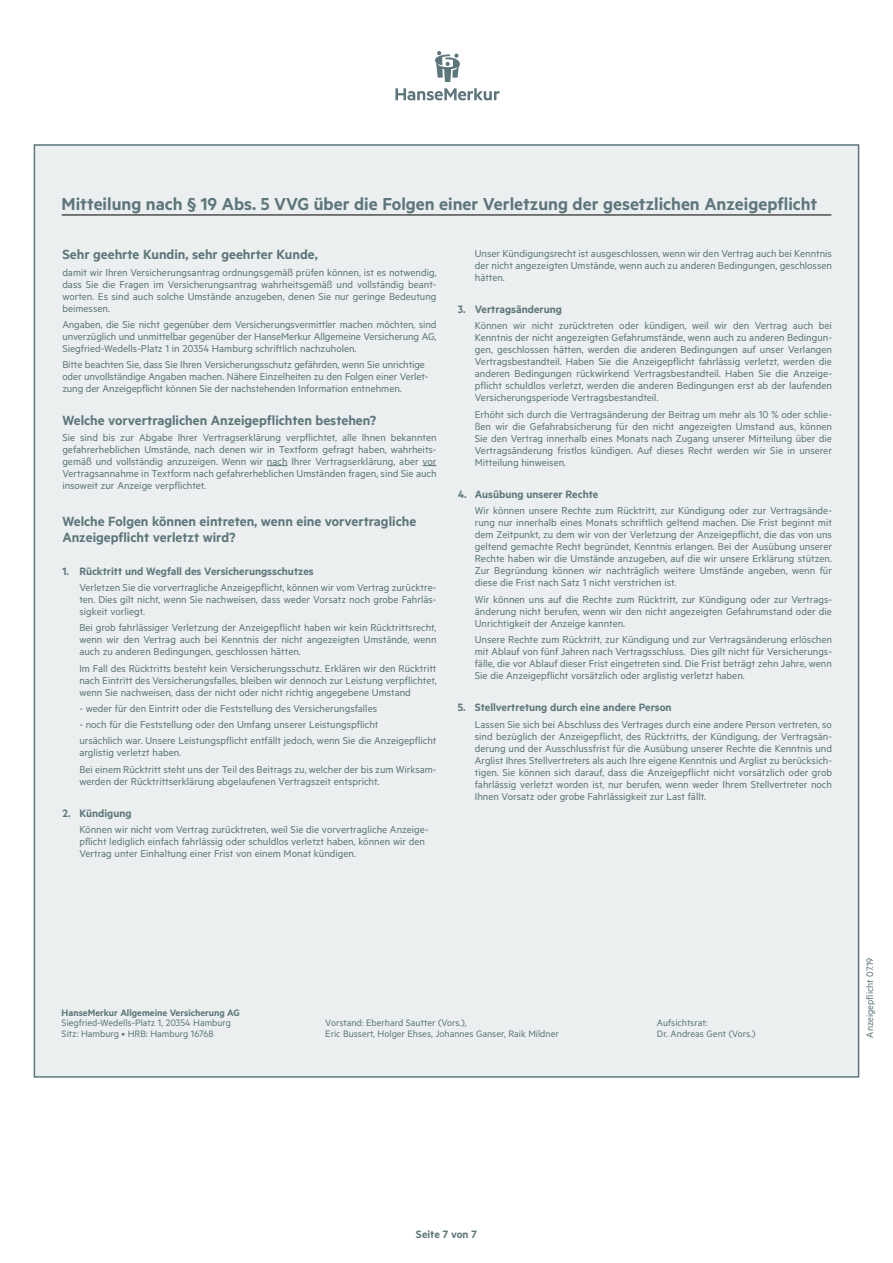
<style>
.page{position:relative;width:893px;height:1263px;background:#fff}
.page>*{position:absolute;margin:0;border:0;box-sizing:border-box;transform-origin:0 0}
.t1{font:600 19.5px "Metric Alt";color:#5d767b}
.t2{font:600 15px/16.5px "Metric Alt";color:#5d767b}
.t3{font:600 12px "Metric Alt";color:#5d767b}
.t4{font:11.25px/12px "Metric Alt";color:#5d767b;text-align:justify}
.t5{font:10.5px "Metric Alt";color:#5d767b}
.t6{font:600 10.5px "Metric Alt";color:#5d767b}
</style>
<div class="page">
<div style="left:34px;top:144px;width:825px;height:934px;background:#ecefef;border:2px solid #5d767b"></div>
<svg style="left:395px;top:51px;width:104px;height:49px"></svg>
<hr style="left:62px;top:215px;width:769px;height:1px;background:#000">
<svg style="left:267px;top:465px;width:21px;height:1px"></svg>
<svg style="left:422px;top:465px;width:15px;height:1px"></svg>
<h1 class="t1" style="left:62px;top:192px;width:757px">Mitteilung nach § 19 Abs. 5 VVG über die Folgen einer Verletzung der gesetzlichen Anzeigepflicht</h1>
<h2 class="t2" style="left:62px;top:246px;width:257px">Sehr geehrte Kundin, sehr geehrter Kunde,</h2>
<p class="t4" style="left:62px;top:266px;width:376px">damit wir Ihren Versicherungsantrag ordnungsgemäß prüfen können, ist es notwendig, dass Sie die Fragen im Versicherungsantrag wahrheitsgemäß und vollständig beant&shy;worten. Es sind auch solche Umstände anzugeben, denen Sie nur geringe Bedeutung beimessen.</p>
<p class="t4" style="left:62px;top:318px;width:376px">Angaben, die Sie nicht gegenüber dem Versicherungsvermittler machen möchten, sind unverzüglich und unmittelbar gegenüber der HanseMerkur Allgemeine Versicherung AG, Siegfried-Wedells-Platz 1 in 20354 Hamburg schriftlich nachzuholen.</p>
<p class="t4" style="left:62px;top:358px;width:368px;text-align:left">Bitte beachten Sie, dass Sie Ihren Versicherungsschutz gefährden, wenn Sie unrichtige oder unvollständige Angaben machen. Nähere Einzelheiten zu den Folgen einer Verlet&shy;zung der Anzeigepflicht können Sie der nachstehenden Information entnehmen.</p>
<h2 class="t2" style="left:62px;top:411px;width:316px">Welche vorvertraglichen Anzeigepflichten bestehen?</h2>
<p class="t4" style="left:62px;top:431px;width:376px">Sie sind bis zur Abgabe Ihrer Vertragserklärung verpflichtet, alle Ihnen bekannten gefahrerheblichen Umstände, nach denen wir in Textform gefragt haben, wahrheits&shy;gemäß und vollständig anzuzeigen. Wenn wir nach Ihrer Vertragserklärung, aber vor Vertragsannahme in Textform nach gefahrerheblichen Umständen fragen, sind Sie auch insoweit zur Anzeige verpflichtet.</p>
<h2 class="t2" style="left:62px;top:512px;width:355px">Welche Folgen können eintreten, wenn eine vorvertragliche<br>Anzeigepflicht verletzt wird?</h2>
<p class="t3" style="left:62px;top:564px;width:253px">1. Rücktritt und Wegfall des Versicherungsschutzes</p>
<p class="t4" style="left:79px;top:581px;width:359px">Verletzen Sie die vorvertragliche Anzeigepflicht, können wir vom Vertrag zurücktre&shy;ten. Dies gilt nicht, wenn Sie nachweisen, dass weder Vorsatz noch grobe Fahrläs&shy;sigkeit vorliegt.</p>
<p class="t4" style="left:79px;top:621px;width:359px">Bei grob fahrlässiger Verletzung der Anzeigepflicht haben wir kein Rücktrittsrecht, wenn wir den Vertrag auch bei Kenntnis der nicht angezeigten Umstände, wenn auch zu anderen Bedingungen, geschlossen hätten.</p>
<p class="t4" style="left:79px;top:662px;width:359px">Im Fall des Rücktritts besteht kein Versicherungsschutz. Erklären wir den Rücktritt nach Eintritt des Versicherungsfalles, bleiben wir dennoch zur Leistung verpflichtet, wenn Sie nachweisen, dass der nicht oder nicht richtig angegebene Umstand</p>
<p class="t4" style="left:79px;top:702px;width:299px">- weder für den Eintritt oder die Feststellung des Versicherungsfalles</p>
<p class="t4" style="left:79px;top:716px;width:359px;line-height:16.2px">- noch für die Feststellung oder den Umfang unserer Leistungspflicht<br>ursächlich war. Unsere Leistungspflicht entfällt jedoch, wenn Sie die Anzeigepflicht</p>
<p class="t4" style="left:79px;top:744px;width:359px;line-height:16.2px">arglistig verletzt haben.<br>Bei einem Rücktritt steht uns der Teil des Beitrags zu, welcher der bis zum Wirksam-</p>
<p class="t4" style="left:79px;top:775px;width:301px">werden der Rücktrittserklärung abgelaufenen Vertragszeit entspricht.</p>
<p class="t3" style="left:62px;top:806px;width:71px">2. Kündigung</p>
<p class="t4" style="left:79px;top:823px;width:351px;text-align:left">Können wir nicht vom Vertrag zurücktreten, weil Sie die vorvertragliche Anzeige&shy;pflicht lediglich einfach fahrlässig oder schuldlos verletzt haben, können wir den<br>Vertrag unter Einhaltung einer Frist von einem Monat kündigen.</p>
<p class="t4" style="left:475px;top:247px;width:359px">Unser Kündigungsrecht ist ausgeschlossen, wenn wir den Vertrag auch bei Kenntnis der nicht angezeigten Umstände, wenn auch zu anderen Bedingungen, geschlossen hätten.</p>
<p class="t3" style="left:458px;top:302px;width:106px">3. Vertragsänderung</p>
<p class="t4" style="left:475px;top:319px;width:359px">Können wir nicht zurücktreten oder kündigen, weil wir den Vertrag auch bei Kenntnis der nicht angezeigten Gefahrumstände, wenn auch zu anderen Bedingun&shy;gen, geschlossen hätten, werden die anderen Bedingungen auf unser Verlangen Vertragsbestandteil. Haben Sie die Anzeigepflicht fahrlässig verletzt, werden die anderen Bedingungen rückwirkend Vertragsbestandteil. Haben Sie die Anzeige&shy;pflicht schuldlos verletzt, werden die anderen Bedingungen erst ab der laufenden Versicherungsperiode Vertragsbestandteil.</p>
<p class="t4" style="left:475px;top:408px;width:359px">Erhöht sich durch die Vertragsänderung der Beitrag um mehr als 10 % oder schlie&shy;ßen wir die Gefahrabsicherung für den nicht angezeigten Umstand aus, können Sie den Vertrag innerhalb eines Monats nach Zugang unserer Mitteilung über die Vertragsänderung fristlos kündigen. Auf dieses Recht werden wir Sie in unserer Mitteilung hinweisen.</p>
<p class="t3" style="left:458px;top:487px;width:142px">4. Ausübung unserer Rechte</p>
<p class="t4" style="left:475px;top:504px;width:359px">Wir können unsere Rechte zum Rücktritt, zur Kündigung oder zur Vertragsände&shy;rung nur innerhalb eines Monats schriftlich geltend machen. Die Frist beginnt mit dem Zeitpunkt, zu dem wir von der Verletzung der Anzeigepflicht, die das von uns geltend gemachte Recht begründet, Kenntnis erlangen. Bei der Ausübung unserer Rechte haben wir die Umstände anzugeben, auf die wir unsere Erklärung stützen.<br>Zur Begründung können wir nachträglich weitere Umstände angeben, wenn für diese die Frist nach Satz 1 nicht verstrichen ist.</p>
<p class="t4" style="left:475px;top:593px;width:359px">Wir können uns auf die Rechte zum Rücktritt, zur Kündigung oder zur Vertrags&shy;änderung nicht berufen, wenn wir den nicht angezeigten Gefahrumstand oder die Unrichtigkeit der Anzeige kannten.</p>
<p class="t4" style="left:475px;top:633px;width:359px">Unsere Rechte zum Rücktritt, zur Kündigung und zur Vertragsänderung erlöschen mit Ablauf von fünf Jahren nach Vertragsschluss. Dies gilt nicht für Versicherungs&shy;fälle, die vor Ablauf dieser Frist eingetreten sind. Die Frist beträgt zehn Jahre, wenn Sie die Anzeigepflicht vorsätzlich oder arglistig verletzt haben.</p>
<p class="t3" style="left:458px;top:700px;width:215px">5. Stellvertretung durch eine andere Person</p>
<p class="t4" style="left:475px;top:718px;width:359px">Lassen Sie sich bei Abschluss des Vertrages durch eine andere Person vertreten, so sind bezüglich der Anzeigepflicht, des Rücktritts, der Kündigung, der Vertragsän&shy;derung und der Ausschlussfrist für die Ausübung unserer Rechte die Kenntnis und Arglist Ihres Stellvertreters als auch Ihre eigene Kenntnis und Arglist zu berücksich&shy;tigen. Sie können sich darauf, dass die Anzeigepflicht nicht vorsätzlich oder grob fahrlässig verletzt worden ist, nur berufen, wenn weder Ihrem Stellvertreter noch Ihnen Vorsatz oder grobe Fahrlässigkeit zur Last fällt.</p>
<p class="t6" style="left:62px;top:1006px;width:180px">HanseMerkur Allgemeine Versicherung AG</p>
<p class="t5" style="left:62px;top:1017px;width:171px">Siegfried-Wedells-Platz 1, 20354 Hamburg</p>
<p class="t5" style="left:325px;top:1017px;width:143px">Vorstand: Eberhard Sautter (Vors.),</p>
<p class="t5" style="left:657px;top:1017px;width:52px">Aufsichtsrat:</p>
<p class="t5" style="left:62px;top:1027px;width:153px">Sitz: Hamburg • HRB: Hamburg 16768</p>
<p class="t5" style="left:325px;top:1027px;width:235px">Eric Bussert, Holger Ehses, Johannes Ganser, Raik Mildner</p>
<p class="t5" style="left:657px;top:1027px;width:100px">Dr. Andreas Gent (Vors.)</p>
<p class="t5" style="left:864px;top:1037px;width:81px;rotate:-90deg">Anzeigepflicht 07.19</p>
<p class="t3" style="left:416px;top:1227px;width:63px">Seite 7 von 7</p>
</div>
